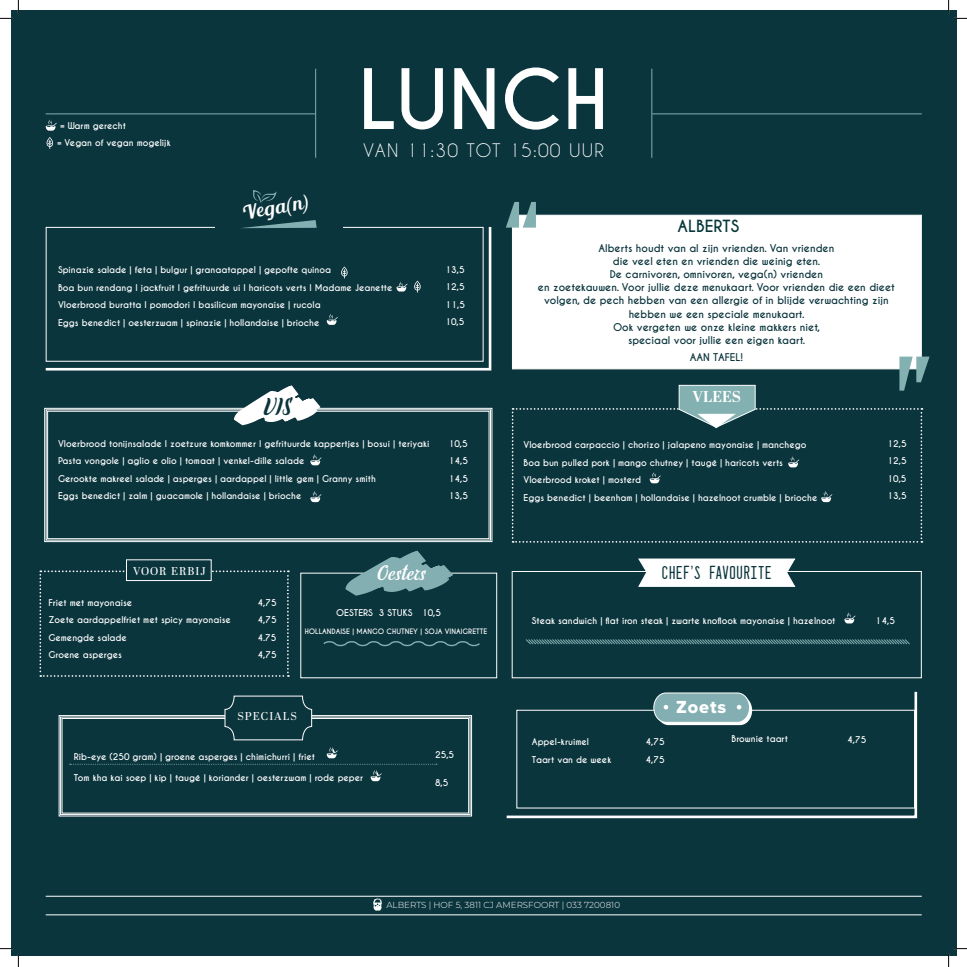
<style>
.page{position:relative;width:967px;height:967px;background:#fff}
.page>*{position:absolute;margin:0;border:0;box-sizing:border-box;transform-origin:0 0}
.t1{font:700 77.88px "Caviar Dreams";color:#fff}
.t2{font:21.88px "Elley";color:#0b353c}
.t3{font:19.25px "Blenda Script";color:#fff}
.t4{font:18.38px "Elley";letter-spacing:.05em;color:#fff}
.t5{font:18.11px "Proxima Nova Extrabld";letter-spacing:.05em;color:#fff}
.t6{font:17.5px "Caviar Dreams";letter-spacing:.07em;color:#fff}
.t7{font:16.62px "Dealerplate California";letter-spacing:.05em;color:#0b353c}
.t8{font:700 15.75px "Caviar Dreams";color:#05363a}
.t9{font:700 15.75px "Abril Display";color:#fff}
.t10{font:11.38px "Abril Display";letter-spacing:.09em;color:#fff}
.t11{font:700 10.06px/13.1px "Caviar Dreams";color:#0b353d;text-align:center}
.t12{font:700 8.75px/17.5px "Caviar Dreams";color:#fff}
.t13{font:300 8.75px "Montserrat";color:#fff}
.t14{font:700 7px "Caviar Dreams";color:#fff}
</style>
<div class="page">
<div style="left:11px;top:11px;width:945px;height:945px;background:#0b353d"></div>
<hr style="left:46px;top:896px;width:876px;height:1px;background:#fff">
<hr style="left:46px;top:915px;width:876px;height:1px;background:#fff">
<svg style="left:373px;top:898px;width:9px;height:13px"></svg>
<hr style="left:46px;top:113px;width:269px;height:1px;background:#83afb2">
<hr style="left:315px;top:69px;width:1px;height:89px;background:#83afb2">
<hr style="left:652px;top:113px;width:270px;height:1px;background:#83afb2">
<hr style="left:651px;top:69px;width:1px;height:89px;background:#83afb2">
<div style="left:512px;top:215px;width:410px;height:154px;background:#fff;border:1px solid #fff"></div>
<svg style="left:506px;top:202px;width:30px;height:26px"></svg>
<svg style="left:39px;top:570px;width:250px;height:107px"></svg>
<div style="left:126px;top:559px;width:86px;height:22px;background:#0b353c;border:1px solid #fff"></div>
<svg style="left:46px;top:119px;width:11px;height:12px"></svg>
<div style="left:512px;top:571px;width:410px;height:107px;border:1px solid #fff"></div>
<svg style="left:637px;top:558px;width:159px;height:29px;background:#ebefef"></svg>
<svg style="left:525px;top:639px;width:385px;height:6px"></svg>
<svg style="left:59px;top:715px;width:413px;height:102px"></svg>
<div style="left:60px;top:717px;width:410px;height:98px;border:1px solid #fff"></div>
<div style="left:62px;top:718px;width:407px;height:95px;border:1px solid #fff"></div>
<svg style="left:224px;top:695px;width:88px;height:46px"></svg>
<svg style="left:323px;top:641px;width:157px;height:6px"></svg>
<svg style="left:336px;top:542px;width:120px;height:54px"></svg>
<svg style="left:44px;top:408px;width:448px;height:134px"></svg>
<div style="left:47px;top:411px;width:442px;height:128px;border:1px solid #fff"></div>
<svg style="left:226px;top:385px;width:96px;height:45px"></svg>
<svg style="left:45px;top:226px;width:447px;height:145px"></svg>
<div style="left:46px;top:227px;width:438px;height:135px;border:1px solid #fff"></div>
<div style="left:216px;top:213px;width:127px;height:28px;background:#0b353c"></div>
<svg style="left:242px;top:220px;width:75px;height:8px"></svg>
<svg style="left:253px;top:190px;width:24px;height:13px"></svg>
<svg style="left:506px;top:691px;width:412px;height:128px"></svg>
<div style="left:516px;top:710px;width:399px;height:98px;border:1px solid #fff"></div>
<svg style="left:653px;top:692px;width:99px;height:33px;background:#8cb1b4"></svg>
<svg style="left:47px;top:137px;width:6px;height:12px"></svg>
<svg style="left:341px;top:266px;width:7px;height:13px"></svg>
<svg style="left:396px;top:282px;width:12px;height:9px"></svg>
<svg style="left:70px;top:764px;width:367px;height:17px"></svg>
<svg style="left:844px;top:612px;width:11px;height:11px"></svg>
<svg style="left:414px;top:280px;width:7px;height:13px"></svg>
<svg style="left:327px;top:747px;width:11px;height:11px"></svg>
<svg style="left:512px;top:357px;width:417px;height:186px"></svg>
<svg style="left:310px;top:491px;width:11px;height:11px"></svg>
<svg style="left:327px;top:314px;width:11px;height:11px"></svg>
<svg style="left:310px;top:454px;width:11px;height:11px"></svg>
<svg style="left:0;top:0;width:19px;height:19px"></svg>
<svg style="left:0;top:948px;width:19px;height:19px"></svg>
<svg style="left:948px;top:0;width:19px;height:19px"></svg>
<svg style="left:948px;top:948px;width:19px;height:19px"></svg>
<p class="t12" style="left:60px;top:117px;width:67px">= Warm gerecht</p>
<p class="t12" style="left:57px;top:134px;width:115px">= Vegan of vegan mogelijk</p>
<p class="t3" style="left:240px;top:201px;width:68px;rotate:-10deg">Vega(n)</p>
<p class="t1" style="left:358px;top:53px;width:252px">LUNCH</p>
<p class="t6" style="left:363px;top:140px;width:242px">VAN 11:30 TOT 15:00 UUR</p>
<p class="t8" style="left:678px;top:217px;width:63px">ALBERTS</p>
<p class="t12" style="left:58px;top:261px;width:275px">Spinazie salade | feta | bulgur | granaatappel | gepofte quinoa</p>
<p class="t12" style="left:58px;top:279px;width:336px">Boa bun rendang I jackfruit I gefrituurde ui I haricots verts I Madame Jeanette</p>
<p class="t12" style="left:58px;top:296px;width:264px">Vloerbrood buratta I pomodori I basilicum mayonaise | rucola</p>
<p class="t12" style="left:58px;top:314px;width:263px">Eggs benedict | oesterzwam | spinazie | hollandaise | brioche</p>
<p class="t12" style="left:445px;top:261px;width:21px">13,5</p>
<p class="t12" style="left:445px;top:278px;width:21px">12,5</p>
<p class="t12" style="left:445px;top:296px;width:22px">11,5</p>
<p class="t12" style="left:445px;top:313px;width:21px">10,5</p>
<p class="t2" style="left:264px;top:392px;width:29px">VIS</p>
<p class="t12" style="left:58px;top:435px;width:373px">Vloerbrood tonijnsalade I zoetzure komkommer I gefrituurde kappertjes | bosui | teriyaki</p>
<p class="t12" style="left:58px;top:453px;width:248px">Pasta vongole | aglio e olio | tomaat | venkel-dille salade</p>
<p class="t12" style="left:58px;top:470px;width:319px">Gerookte makreel salade | asperges | aardappel | little gem | Granny smith</p>
<p class="t12" style="left:58px;top:488px;width:245px">Eggs benedict | zalm | guacamole | hollandaise | brioche</p>
<p class="t12" style="left:448px;top:435px;width:21px">10,5<br>14,5</p>
<p class="t12" style="left:448px;top:470px;width:21px">14,5</p>
<p class="t12" style="left:448px;top:488px;width:21px">13,5</p>
<p class="t10" style="left:133px;top:563px;width:74px">VOOR ERBIJ</p>
<p class="t4" style="left:378px;top:561px;width:49px">Oesters</p>
<p class="t12" style="left:48px;top:594px;width:184px">Friet met mayonaise<br>Zoete aardappelfriet met spicy mayonaise</p>
<p class="t12" style="left:48px;top:629px;width:80px">Gemengde salade<br>Groene asperges</p>
<p class="t12" style="left:257px;top:594px;width:21px">4,75</p>
<p class="t12" style="left:257px;top:611px;width:21px">4,75</p>
<p class="t12" style="left:257px;top:629px;width:21px">4.75</p>
<p class="t12" style="left:257px;top:646px;width:21px">4,75</p>
<p class="t12" style="left:336px;top:605px;width:106px">OESTERS 3 STUKS 10,5</p>
<p class="t14" style="left:305px;top:627px;width:184px">HOLLANDAISE | MANGO CHUTNEY | SOJA VINAIGRETTE</p>
<p class="t10" style="left:237px;top:708px;width:61px">SPECIALS</p>
<p class="t12" style="left:74px;top:748px;width:243px">Rib-eye (250 gram) | groene asperges | chimichurri | friet</p>
<p class="t12" style="left:74px;top:769px;width:291px">Tom kha kai soep | kip | taugé | koriander | oesterzwam | rode peper</p>
<p class="t12" style="left:435px;top:746px;width:21px">25,5</p>
<p class="t12" style="left:435px;top:774px;width:15px">8,5</p>
<p class="t11" style="left:598px;top:242px;width:237px">Alberts houdt van al zijn vrienden. Van vrienden</p>
<p class="t11" style="left:613px;top:255px;width:209px">die veel eten en vrienden die weinig eten.</p>
<p class="t11" style="left:610px;top:268px;width:215px">De carnivoren, omnivoren, vega(n) vrienden</p>
<p class="t11" style="left:538px;top:281px;width:359px">en zoetekauwen. Voor jullie deze menukaart. Voor vrienden die een dieet volgen, de pech hebben van een allergie of in blijde verwachting zijn</p>
<p class="t11" style="left:629px;top:308px;width:177px">hebben we een speciale menukaart.</p>
<p class="t11" style="left:613px;top:321px;width:209px">Ook vergeten we onze kleine makkers niet,</p>
<p class="t11" style="left:628px;top:334px;width:179px">speciaal voor jullie een eigen kaart.</p>
<p class="t11" style="left:690px;top:351px;width:55px">AAN TAFEL!</p>
<p class="t9" style="left:692px;top:386px;width:50px">VLEES</p>
<p class="t12" style="left:524px;top:436px;width:284px">Vloerbrood carpaccio | chorizo | jalapeno mayonaise | manchego</p>
<p class="t12" style="left:524px;top:454px;width:261px">Boa bun pulled pork | mango chutney | taugé | haricots verts</p>
<p class="t12" style="left:524px;top:471px;width:119px">Vloerbrood kroket | mosterd</p>
<p class="t12" style="left:524px;top:489px;width:295px">Eggs benedict | beenham | hollandaise | hazelnoot crumble | brioche</p>
<p class="t7" style="left:662px;top:561px;width:111px">CHEF’S FAVOURITE</p>
<p class="t12" style="left:887px;top:435px;width:21px">12,5</p>
<p class="t12" style="left:887px;top:453px;width:21px">12,5</p>
<p class="t12" style="left:887px;top:470px;width:21px">10,5</p>
<p class="t12" style="left:887px;top:488px;width:21px">13,5</p>
<p class="t12" style="left:532px;top:612px;width:305px">Steak sandwich | flat iron steak | zwarte knoflook mayonaise | hazelnoot</p>
<p class="t12" style="left:875px;top:612px;width:21px">14,5</p>
<p class="t12" style="left:532px;top:733px;width:59px">Appel-kruimel</p>
<p class="t12" style="left:532px;top:751px;width:81px">Taart van de week</p>
<p class="t12" style="left:645px;top:733px;width:21px">4,75</p>
<p class="t12" style="left:645px;top:751px;width:21px">4,75</p>
<p class="t5" style="left:676px;top:693px;width:52px">Zoets</p>
<p class="t12" style="left:731px;top:730px;width:58px">Brownie taart</p>
<p class="t12" style="left:847px;top:731px;width:21px">4,75</p>
<p class="t13" style="left:386px;top:899px;width:235px">ALBERTS | HOF 5, 3811 CJ AMERSFOORT | 033 7200810</p>
</div>
